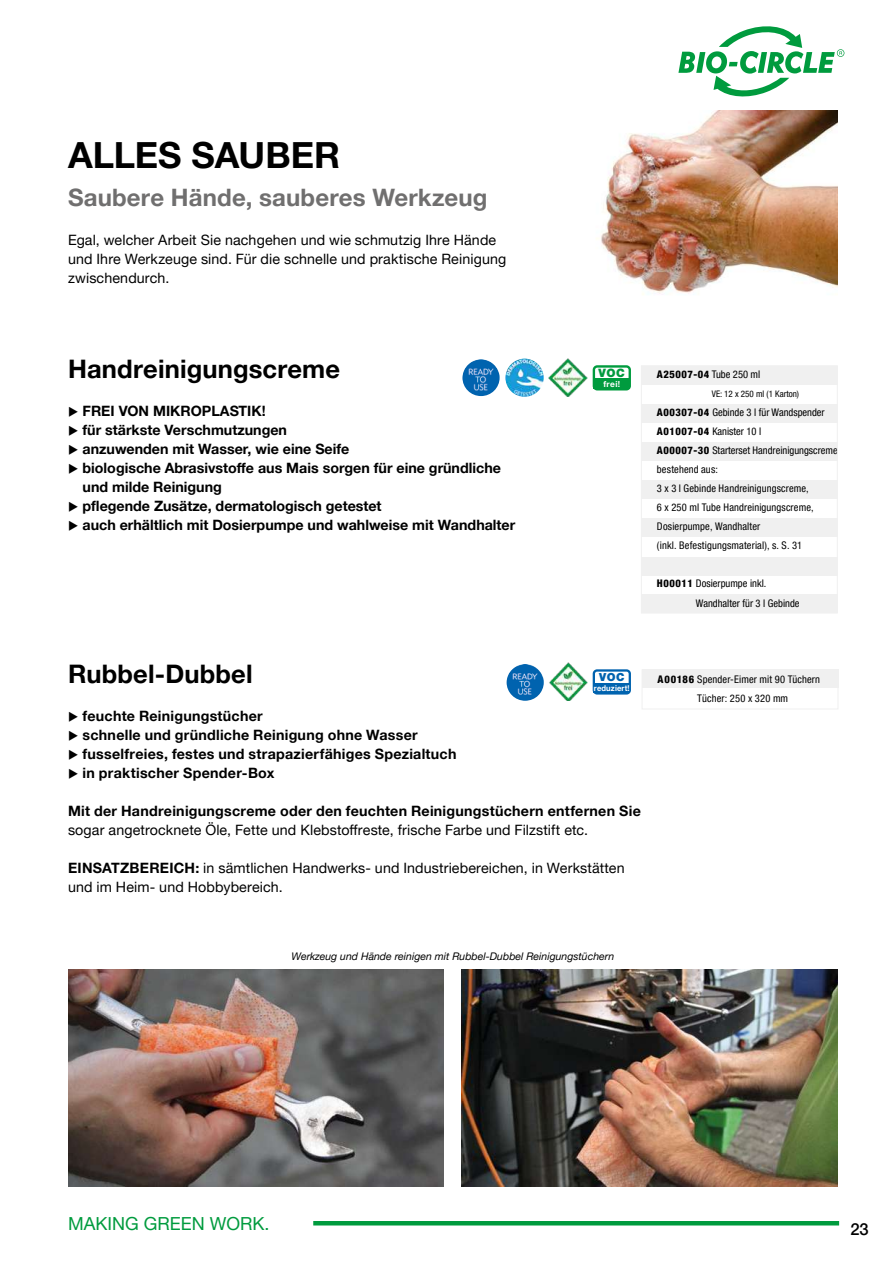
<style>
.page{position:relative;width:893px;height:1263px;background:#fff}
.page>*{position:absolute;margin:0;border:0;box-sizing:border-box;transform-origin:0 0}
.t1{font:700 36px "Helvetica Neue LTW1 G";color:#000}
.t2{font:700 25.5px "Helvetica Neue LTW1 G";letter-spacing:.005em;color:#000}
.t3{font:700 24px "Helvetica Neue LTW1 G";letter-spacing:.01em;color:#706f6f}
.t4{font:18px "Helvetica Neue LTW1 G";color:#009b3e}
.t5{font:500 16.5px "Helvetica Neue LTW1 G";color:#000}
.t6{font:14.25px/19px "Helvetica Neue LTW1 G";letter-spacing:.01em;color:#000}
.t7{font:700 14.25px/19px "Helvetica Neue LTW1 G";color:#000}
.t8{font:700 14.25px "Helvetica Neue LTW1 G";letter-spacing:.02em;color:#000}
.t9{font:900 11.55px "Helvetica Neue LTW1 G";color:#009b3e}
.t10{font:900 11.1px "Helvetica Neue LTW1 G";color:#0063af}
.t11{font:condensed 10.5px/19px "Helvetica Neue LTW1 G";letter-spacing:.01em;color:#000}
.t12{font:italic 10.5px "Helvetica Neue LTW1 G";color:#000}
.t13{font:800 condensed 10.5px "Helvetica Neue LTW1 G";letter-spacing:.05em;color:#000}
.t14{font:condensed 9px "Helvetica Neue LTW1 G";color:#000}
.t15{font:700 8.4px "Helvetica Neue LTW1 G";color:#fff}
.t16{font:700 8.1px "Helvetica Neue LTW1 G";letter-spacing:.02em;color:#fff;scale:.94 1}
.s1{font-weight:400}
.s2{font-weight:800}
.s3{font-weight:700}
</style>
<div class="page">
<svg style="left:678px;top:26px;width:166px;height:71px"></svg>
<hr style="left:0;top:1221px;width:839px;height:4px;background:#009b3e">
<svg style="left:0;top:1221px;width:313px;height:4px"></svg>
<img style="left:596px;top:111px;width:242px;height:184px">
<div style="left:641px;top:594px;width:197px;height:19px;background:#f0f0f0"></div>
<div style="left:642px;top:669px;width:196px;height:19px;background:#f0f0f0"></div>
<div style="left:641px;top:518px;width:197px;height:19px;background:#f0f0f0"></div>
<div style="left:641px;top:557px;width:197px;height:19px;background:#f0f0f0"></div>
<div style="left:641px;top:404px;width:197px;height:19px;background:#f0f0f0"></div>
<div style="left:641px;top:442px;width:197px;height:19px;background:#f0f0f0"></div>
<div style="left:641px;top:480px;width:197px;height:19px;background:#f0f0f0"></div>
<div style="left:641px;top:366px;width:197px;height:19px;background:#f0f0f0"></div>
<img style="left:505px;top:359px;width:39px;height:38px;border-radius:19px">
<div style="left:593px;top:365px;width:38px;height:25px;border:2px solid #009b3e;border-radius:3px"></div>
<div style="left:594px;top:378px;width:36px;height:11px;background:#009b3e"></div>
<img style="left:549px;top:359px;width:38px;height:38px">
<div style="left:593px;top:669px;width:38px;height:25px;border:2px solid #0063af;border-radius:3px"></div>
<div style="left:594px;top:683px;width:36px;height:10px;background:#0063af"></div>
<img style="left:549px;top:663px;width:38px;height:38px">
<div style="left:641px;top:365px;width:197px;height:248px;border:1px solid #f0f0f0"></div>
<img style="left:462px;top:359px;width:38px;height:37px;border-radius:18px">
<img style="left:507px;top:664px;width:37px;height:37px;border-radius:18px">
<img style="left:68px;top:969px;width:376px;height:218px">
<img style="left:461px;top:969px;width:376px;height:218px">
<h1 class="t1" style="left:68px;top:133px;width:274px">ALLES SAUBER</h1>
<h3 class="t3" style="left:68px;top:183px;width:421px">Saubere Hände, sauberes Werkzeug</h3>
<h3 class="t6" style="left:68px;top:230px;width:440px">Egal, welcher Arbeit Sie nachgehen und wie schmutzig Ihre Hände und Ihre Werkzeuge sind. Für die schnelle und praktische Reinigung zwischendurch.</h3>
<h2 class="t2" style="left:68px;top:353px;width:274px">Handreinigungscreme</h2>
<h3 class="t7" style="left:68px;top:401px;width:199px">◆ FREI VON MIKROPLASTIK!</h3>
<h3 class="t7" style="left:68px;top:420px;width:220px">◆ für stärkste Verschmutzungen</h3>
<h3 class="t7" style="left:68px;top:439px;width:283px">◆ anzuwenden mit Wasser, wie eine Seife</h3>
<h3 class="t7" style="left:83px;top:458px;width:420px;text-indent:-15px">◆ biologische Abrasivstoffe aus Mais sorgen für eine gründliche und milde Reinigung</h3>
<h3 class="t7" style="left:68px;top:497px;width:315px">◆ pflegende Zusätze, dermatologisch getestet</h3>
<h3 class="t7" style="left:68px;top:516px;width:449px">◆ auch erhältlich mit Dosierpumpe und wahlweise mit Wandhalter</h3>
<p class="t9" style="left:599px;top:366px;width:28px">VOC</p>
<p class="t15" style="left:603px;top:378px;width:18px">frei!</p>
<p class="t13" style="left:657px;top:368px;width:105px">A25007-04 <span class="s1">Tube 250 ml</span></p>
<p class="t14" style="left:712px;top:388px;width:89px">VE: 12 x 250 ml (1 Karton)</p>
<p class="t11" style="left:657px;top:403px;width:182px"><span class="s2">A00307-04</span> Gebinde 3 l für Wandspender<br><span class="s2">A01007-04</span> Kanister 10 l<br><span class="s2">A00007-30</span> Starterset Handreinigungscreme bestehend aus:<br>3 x 3 l Gebinde Handreinigungscreme,<br>6 x 250 ml Tube Handreinigungscreme,<br>Dosierpumpe, Wandhalter<br>(inkl. Befestigungsmaterial), s. S. 31</p>
<p class="t11" style="left:696px;top:574px;width:105px;text-indent:-39px"><span class="s2">H00011</span> Dosierpumpe inkl.<br>Wandhalter für 3 l Gebinde</p>
<h2 class="t2" style="left:68px;top:658px;width:186px">Rubbel-Dubbel</h2>
<h3 class="t7" style="left:68px;top:706px;width:196px">◆ feuchte Reinigungstücher</h3>
<h3 class="t8" style="left:68px;top:726px;width:351px">◆ schnelle und gründliche Reinigung ohne Wasser</h3>
<h3 class="t8" style="left:68px;top:745px;width:390px">◆ fusselfreies, festes und strapazierfähiges Spezialtuch</h3>
<h3 class="t8" style="left:68px;top:764px;width:208px">◆ in praktischer Spender-Box</h3>
<p class="t10" style="left:599px;top:671px;width:27px">VOC</p>
<p class="t16" style="left:594px;top:683px;width:39px">reduziert!</p>
<h3 class="t8" style="left:68px;top:802px;width:574px">Mit der Handreinigungscreme oder den feuchten Reinigungstüchern entfernen Sie</h3>
<h3 class="t6" style="left:68px;top:820px;width:522px">sogar angetrocknete Öle, Fette und Klebstoffreste, frische Farbe und Filzstift etc.</h3>
<h3 class="t6" style="left:68px;top:858px;width:558px"><span class="s3">EINSATZBEREICH:</span> in sämtlichen Handwerks- und Industriebereichen, in Werkstätten und im Heim- und Hobbybereich.</h3>
<p class="t11" style="left:697px;top:669px;width:124px;text-indent:-40px"><span class="s2">A00186</span> Spender-Eimer mit 90 Tüchern<br>Tücher: 250 x 320 mm</p>
<p class="t12" style="left:292px;top:950px;width:324px">Werkzeug und Hände reinigen mit Rubbel-Dubbel Reinigungstüchern</p>
<h3 class="t4" style="left:68px;top:1212px;width:203px">MAKING GREEN WORK.</h3>
<h3 class="t5" style="left:850px;top:1219px;width:20px">23</h3>
</div>
